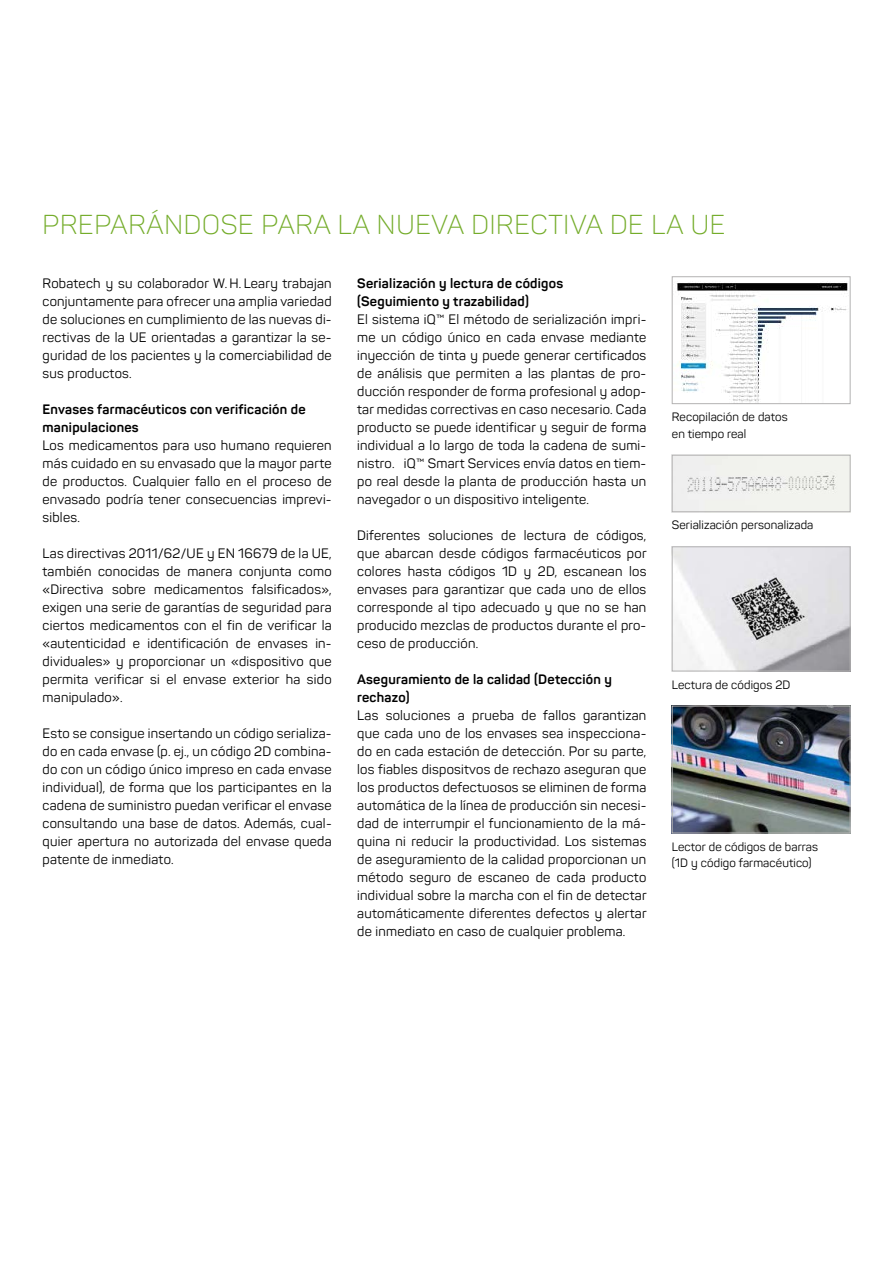
<style>
.page{position:relative;width:893px;height:1263px;background:#fff}
.page>*{position:absolute;margin:0;border:0;box-sizing:border-box;transform-origin:0 0}
.t1{font:300 27px "Panton";letter-spacing:.03em;color:#74ac2a}
.t2{font:13.5px/18px "Panton";letter-spacing:.02em;color:#000;text-align:justify}
.t3{font:700 13.5px/18px "Panton";letter-spacing:.02em;color:#000}
.t4{font:12px/16.5px "Panton";letter-spacing:.01em;color:#000}
</style>
<div class="page">
<img style="left:674px;top:548px;width:174px;height:121px">
<div style="left:672px;top:546px;width:178px;height:125px;border:1px solid #b3b2b2"></div>
<img style="left:674px;top:457px;width:174px;height:53px">
<div style="left:672px;top:455px;width:178px;height:57px;border:1px solid #b3b2b2"></div>
<img style="left:676px;top:282px;width:172px;height:120px">
<div style="left:672px;top:276px;width:178px;height:128px;border:1px solid #b3b2b2"></div>
<img style="left:674px;top:708px;width:174px;height:123px">
<div style="left:672px;top:706px;width:178px;height:127px;border:1px solid #b3b2b2"></div>
<h1 class="t1" style="left:43px;top:208px;width:684px">PREPARÁNDOSE PARA LA NUEVA DIRECTIVA DE LA UE</h1>
<p class="t2" style="left:43px;top:274px;width:291px">Robatech y su colaborador W.H. Leary trabajan conjuntamente para ofrecer una amplia variedad de soluciones en cumplimiento de las nuevas di&shy;rectivas de la UE orientadas a garantizar la se&shy;guridad de los pacientes y la comerciabilidad de sus productos.</p>
<p class="t3" style="left:43px;top:400px;width:265px">Envases farmacéuticos con verificación de manipulaciones</p>
<p class="t2" style="left:43px;top:436px;width:291px">Los medicamentos para uso humano requieren más cuidado en su envasado que la mayor parte de productos. Cualquier fallo en el proceso de envasado podría tener consecuencias imprevi&shy;sibles.</p>
<p class="t2" style="left:43px;top:544px;width:291px">Las directivas 2011/62/UE y EN 16679 de la UE, también conocidas de manera conjunta como «Directiva sobre medicamentos falsificados», exigen una serie de garantías de seguridad para ciertos medicamentos con el fin de verificar la «autenticidad e identificación de envases in&shy;dividuales» y proporcionar un «dispositivo que permita verificar si el envase exterior ha sido manipulado».</p>
<p class="t2" style="left:43px;top:724px;width:291px">Esto se consigue insertando un código serializa&shy;do en cada envase (p. ej., un código 2D combina&shy;do con un código único impreso en cada envase individual), de forma que los participantes en la cadena de suministro puedan verificar el envase consultando una base de datos. Además, cual&shy;quier apertura no autorizada del envase queda patente de inmediato.</p>
<p class="t3" style="left:357px;top:274px;width:208px">Serialización y lectura de códigos (Seguimiento y trazabilidad)</p>
<p class="t2" style="left:357px;top:310px;width:291px">El sistema iQ™ El método de serialización impri&shy;me un código único en cada envase mediante inyección de tinta y puede generar certificados de análisis que permiten a las plantas de pro&shy;ducción responder de forma profesional y adop&shy;tar medidas correctivas en caso necesario. Cada producto se puede identificar y seguir de forma individual a lo largo de toda la cadena de sumi&shy;nistro. iQ™ Smart Services envía datos en tiem&shy;po real desde la planta de producción hasta un navegador o un dispositivo inteligente.</p>
<p class="t2" style="left:357px;top:526px;width:291px">Diferentes soluciones de lectura de códigos, que abarcan desde códigos farmacéuticos por colores hasta códigos 1D y 2D, escanean los envases para garantizar que cada uno de ellos corresponde al tipo adecuado y que no se han producido mezclas de productos durante el pro&shy;ceso de producción.</p>
<p class="t3" style="left:357px;top:670px;width:256px">Aseguramiento de la calidad (Detección y rechazo)</p>
<p class="t2" style="left:357px;top:706px;width:291px">Las soluciones a prueba de fallos garantizan que cada uno de los envases sea inspecciona&shy;do en cada estación de detección. Por su parte, los fiables dispositvos de rechazo aseguran que los productos defectuosos se eliminen de forma automática de la línea de producción sin necesi&shy;dad de interrumpir el funcionamiento de la má&shy;quina ni reducir la productividad. Los sistemas de aseguramiento de la calidad proporcionan un método seguro de escaneo de cada producto individual sobre la marcha con el fin de detectar automáticamente diferentes defectos y alertar de inmediato en caso de cualquier problema.</p>
<p class="t4" style="left:672px;top:409px;width:117px">Recopilación de datos en tiempo real</p>
<p class="t4" style="left:672px;top:517px;width:143px">Serialización personalizada</p>
<p class="t4" style="left:672px;top:676px;width:120px">Lectura de códigos 2D</p>
<p class="t4" style="left:672px;top:838px;width:148px">Lector de códigos de barras (1D y código farmacéutico)</p>
</div>
